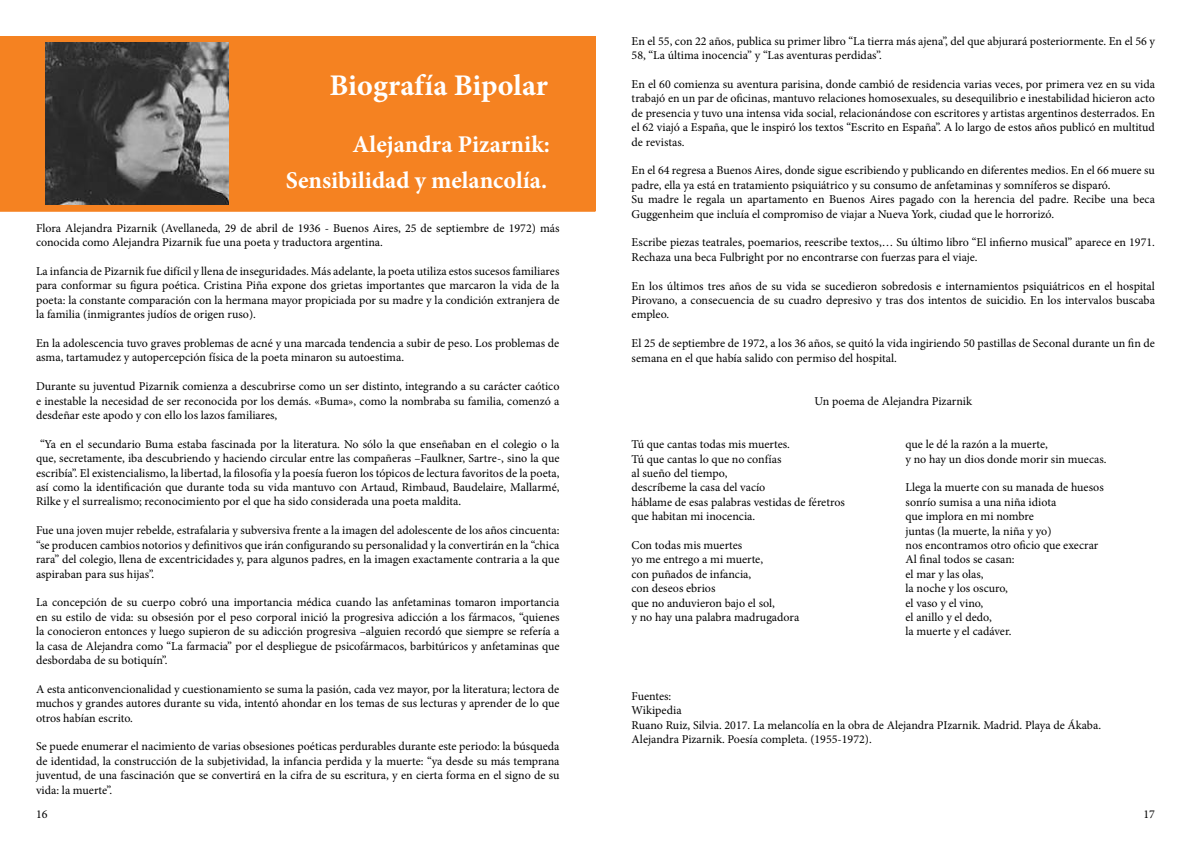
<style>
.page{position:relative;width:1191px;height:842px;background:#fff}
.page>*{position:absolute;margin:0;border:0;box-sizing:border-box;transform-origin:0 0}
.t1{font:700 30px "Minion Pro";letter-spacing:.005em;color:#fff}
.t2{font:700 24px/36px "Minion Pro";color:#fff;text-align:right}
.t3{font:12px/14.4px "Minion Pro";color:#000}
</style>
<div class="page">
<div style="left:0;top:36px;width:595px;height:176px;background:#f58221"></div>
<img style="left:45px;top:43px;width:183px;height:162px">
<h1 class="t1" style="left:330px;top:64px;width:220px">Biografía Bipolar</h1>
<h2 class="t2" style="left:286px;top:126px;width:265px">Alejandra Pizarnik:<br>Sensibilidad y melancolía.</h2>
<p class="t3" style="left:36px;top:221px;width:525px">Flora Alejandra Pizarnik (Avellaneda, 29 de abril de 1936 - Buenos Aires, 25 de septiembre de 1972) más conocida como Alejandra Pizarnik fue una poeta y traductora argentina.</p>
<p class="t3" style="left:36px;top:264px;width:525px;text-align:justify">La infancia de Pizarnik fue difícil y llena de inseguridades. Más adelante, la poeta utiliza estos sucesos familiares para conformar su figura poética. Cristina Piña expone dos grietas importantes que marcaron la vida de la poeta: la constante comparación con la hermana mayor propiciada por su madre y la condición extranjera de la familia (inmigrantes judíos de origen ruso).</p>
<p class="t3" style="left:36px;top:336px;width:525px">En la adolescencia tuvo graves problemas de acné y una marcada tendencia a subir de peso. Los problemas de asma, tartamudez y autopercepción física de la poeta minaron su autoestima.</p>
<p class="t3" style="left:36px;top:379px;width:525px;text-align:justify">Durante su juventud Pizarnik comienza a descubrirse como un ser distinto, integrando a su carácter caótico e inestable la necesidad de ser reconocida por los demás. «Buma», como la nombraba su familia, comenzó a desdeñar este apodo y con ello los lazos familiares,</p>
<p class="t3" style="left:36px;top:437px;width:525px;text-align:justify;text-indent:4px">“Ya en el secundario Buma estaba fascinada por la literatura. No sólo la que enseñaban en el colegio o la que, secretamente, iba descubriendo y haciendo circular entre las compañeras –Faulkner, Sartre-, sino la que escribía”. El existencialismo, la libertad, la filosofía y la poesía fueron los tópicos de lectura favoritos de la poeta, así como la identificación que durante toda su vida mantuvo con Artaud, Rimbaud, Baudelaire, Mallarmé, Rilke y el surrealismo; reconocimiento por el que ha sido considerada una poeta maldita.</p>
<p class="t3" style="left:36px;top:523px;width:525px;text-align:justify">Fue una joven mujer rebelde, estrafalaria y subversiva frente a la imagen del adolescente de los años cincuenta: “se producen cambios notorios y definitivos que irán configurando su personalidad y la convertirán en la “chica rara” del colegio, llena de excentricidades y, para algunos padres, en la imagen exactamente contraria a la que aspiraban para sus hijas”.</p>
<p class="t3" style="left:36px;top:595px;width:525px;text-align:justify">La concepción de su cuerpo cobró una importancia médica cuando las anfetaminas tomaron importancia en su estilo de vida: su obsesión por el peso corporal inició la progresiva adicción a los fármacos, “quienes la conocieron entonces y luego supieron de su adicción progresiva –alguien recordó que siempre se refería a la casa de Alejandra como “La farmacia” por el despliegue de psicofármacos, barbitúricos y anfetaminas que desbordaba de su botiquín”.</p>
<p class="t3" style="left:36px;top:682px;width:525px;text-align:justify">A esta anticonvencionalidad y cuestionamiento se suma la pasión, cada vez mayor, por la literatura; lectora de muchos y grandes autores durante su vida, intentó ahondar en los temas de sus lecturas y aprender de lo que otros habían escrito.</p>
<p class="t3" style="left:36px;top:739px;width:525px;text-align:justify">Se puede enumerar el nacimiento de varias obsesiones poéticas perdurables durante este periodo: la búsqueda de identidad, la construcción de la subjetividad, la infancia perdida y la muerte: “ya desde su más temprana juventud, de una fascinación que se convertirá en la cifra de su escritura, y en cierta forma en el signo de su vida: la muerte”.</p>
<p class="t3" style="left:631px;top:34px;width:525px">En el 55, con 22 años, publica su primer libro “La tierra más ajena”, del que abjurará posteriormente. En el 56 y<br>58, “La última inocencia” y “Las aventuras perdidas”.</p>
<p class="t3" style="left:631px;top:77px;width:525px;text-align:justify">En el 60 comienza su aventura parisina, donde cambió de residencia varias veces, por primera vez en su vida trabajó en un par de oficinas, mantuvo relaciones homosexuales, su desequilibrio e inestabilidad hicieron acto de presencia y tuvo una intensa vida social, relacionándose con escritores y artistas argentinos desterrados. En el 62 viajó a España, que le inspiró los textos “Escrito en España”. A lo largo de estos años publicó en multitud de revistas.</p>
<p class="t3" style="left:631px;top:163px;width:525px">En el 64 regresa a Buenos Aires, donde sigue escribiendo y publicando en diferentes medios. En el 66 muere su padre, ella ya está en tratamiento psiquiátrico y su consumo de anfetaminas y somníferos se disparó.<br>Su madre le regala un apartamento en Buenos Aires pagado con la herencia del padre. Recibe una beca Guggenheim que incluía el compromiso de viajar a Nueva York, ciudad que le horrorizó.</p>
<p class="t3" style="left:631px;top:235px;width:525px">Escribe piezas teatrales, poemarios, reescribe textos,… Su último libro “El infierno musical” aparece en 1971.<br>Rechaza una beca Fulbright por no encontrarse con fuerzas para el viaje.</p>
<p class="t3" style="left:631px;top:279px;width:525px;text-align:justify">En los últimos tres años de su vida se sucedieron sobredosis e internamientos psiquiátricos en el hospital Pirovano, a consecuencia de su cuadro depresivo y tras dos intentos de suicidio. En los intervalos buscaba empleo.</p>
<p class="t3" style="left:631px;top:336px;width:525px">El 25 de septiembre de 1972, a los 36 años, se quitó la vida ingiriendo 50 pastillas de Seconal durante un fin de semana en el que había salido con permiso del hospital.</p>
<p class="t3" style="left:814px;top:394px;width:159px">Un poema de Alejandra Pizarnik</p>
<p class="t3" style="left:631px;top:437px;width:215px">Tú que cantas todas mis muertes.<br>Tú que cantas lo que no confías<br>al sueño del tiempo,<br>descríbeme la casa del vacío<br>háblame de esas palabras vestidas de féretros que habitan mi inocencia.</p>
<p class="t3" style="left:631px;top:538px;width:169px">Con todas mis muertes<br>yo me entrego a mi muerte,<br>con puñados de infancia,<br>con deseos ebrios<br>que no anduvieron bajo el sol,<br>y no hay una palabra madrugadora</p>
<p class="t3" style="left:905px;top:437px;width:202px">que le dé la razón a la muerte,<br>y no hay un dios donde morir sin muecas.</p>
<p class="t3" style="left:905px;top:480px;width:200px">Llega la muerte con su manada de huesos sonrío sumisa a una niña idiota<br>que implora en mi nombre<br>juntas (la muerte, la niña y yo)<br>nos encontramos otro oficio que execrar<br>Al final todos se casan:<br>el mar y las olas,<br>la noche y los oscuro,<br>el vaso y el vino,<br>el anillo y el dedo,<br>la muerte y el cadáver.</p>
<p class="t3" style="left:631px;top:689px;width:471px">Fuentes:<br>Wikipedia<br>Ruano Ruiz, Silvia. 2017. La melancolía en la obra de Alejandra PIzarnik. Madrid. Playa de Ákaba.<br>Alejandra Pizarnik. Poesía completa. (1955-1972).</p>
<p class="t3" style="left:36px;top:807px;width:13px">16</p>
<p class="t3" style="left:1143px;top:807px;width:13px">17</p>
</div>
